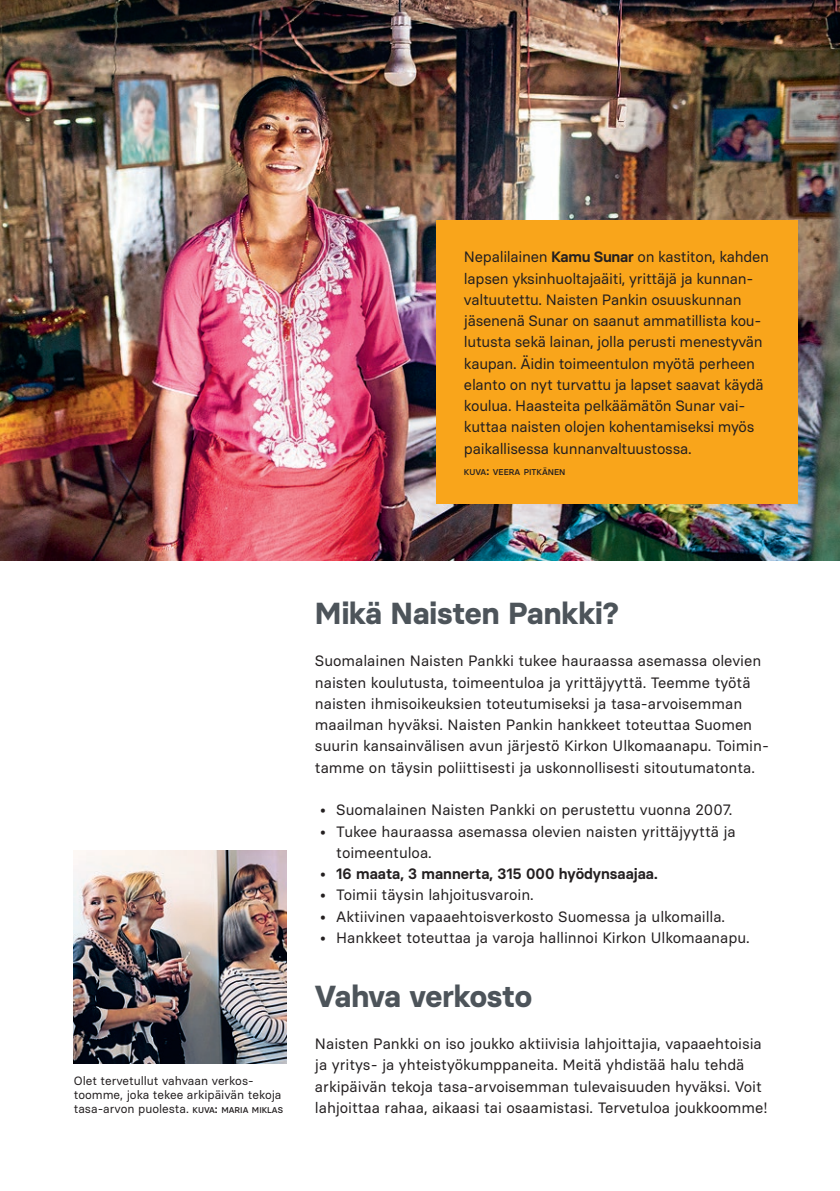
<style>
.page{position:relative;width:840px;height:1191px;background:#fff}
.page>*{position:absolute;margin:0;border:0;box-sizing:border-box;transform-origin:0 0}
.t1{font:700 30.4px "Basier Square";letter-spacing:-.005em;color:#4d545a}
.No_spacing{font:15px/21.2px "Basier Square";color:#231f20}
.t2{font:600 15px "Basier Square";color:#231f20}
.p_small{font:12px/14.2px "Basier Square";color:#231f20}
.No_spacing-2{font:500 8.4px "Basier Square";color:#231f20}
.s1{font-weight:600}
.s2{font-size:12px}
.s3{font-weight:500;font-size:8.4px}
.s4{font-weight:500}
.s5{font-weight:400}
</style>
<div class="page">
<img style="left:0;top:0;width:839px;height:560px">
<div style="left:435px;top:220px;width:362px;height:283px;background:#f9a51b"></div>
<img style="left:74px;top:850px;width:212px;height:213px">
<p class="No_spacing" style="left:463px;top:246px;width:306px">Nepalilainen <span class="s1">Kamu Sunar</span> on kastiton, kahden lapsen yksinhuoltajaäiti, yrittäjä ja kunnan&shy;valtuutettu. Naisten Pankin osuuskunnan jäsenenä Sunar on saanut ammatillista kou&shy;lutusta sekä lainan, jolla perusti menestyvän kaupan. Äidin toimeentulon myötä perheen elanto on nyt turvattu ja lapset saavat käydä koulua. Haasteita pelkäämätön Sunar vai&shy;kuttaa naisten olojen kohentamiseksi myös paikallisessa kunnanvaltuustossa.</p>
<p class="No_spacing-2" style="left:463px;top:467px;width:103px">KUVA<span class="s2">:</span> VEERA PITKÄNEN</p>
<p class="p_small" style="left:74px;top:1073px;width:211px">Olet tervetullut vahvaan verkos&shy;toomme, joka tekee arkipäivän tekoja tasa-arvon puolesta. <span class="s3">KUVA</span><span class="s4">:</span> <span class="s3">MARIA MIKLAS</span></p>
<p class="t1" style="left:315px;top:594px;width:305px">Mikä Naisten Pankki?</p>
<p class="No_spacing" style="left:315px;top:650px;width:455px">Suomalainen Naisten Pankki tukee hauraassa asemassa olevien naisten koulutusta, toimeentuloa ja yrittäjyyttä. Teemme työtä naisten ihmisoikeuksien toteutumiseksi ja tasa-arvoisemman maailman hyväksi. Naisten Pankin hankkeet toteuttaa Suomen suurin kansainvälisen avun järjestö Kirkon Ulkomaanapu. Toimin&shy;tamme on täysin poliittisesti ja uskonnollisesti sitoutumatonta.</p>
<p class="No_spacing" style="left:320px;top:799px;width:413px">• Suomalainen Naisten Pankki on perustettu vuonna 2007.</p>
<p class="No_spacing" style="left:336px;top:820px;width:401px;text-indent:-16px">• Tukee hauraassa asemassa olevien naisten yrittäjyyttä ja toimeentuloa.</p>
<p class="t2" style="left:320px;top:864px;width:339px"><span class="s5">•</span> 16 maata, 3 mannerta, 315 000 hyödynsaajaa.</p>
<p class="No_spacing" style="left:320px;top:884px;width:215px">• Toimii täysin lahjoitusvaroin.</p>
<p class="No_spacing" style="left:320px;top:905px;width:406px">• Aktiivinen vapaaehtoisverkosto Suomessa ja ulkomailla.</p>
<p class="No_spacing" style="left:320px;top:926px;width:430px">• Hankkeet toteuttaa ja varoja hallinnoi Kirkon Ulkomaanapu.</p>
<p class="t1" style="left:315px;top:977px;width:218px">Vahva verkosto</p>
<p class="No_spacing" style="left:315px;top:1033px;width:454px">Naisten Pankki on iso joukko aktiivisia lahjoittajia, vapaaehtoisia ja yritys- ja yhteistyökumppaneita. Meitä yhdistää halu tehdä arkipäivän tekoja tasa-arvoisemman tulevaisuuden hyväksi. Voit lahjoittaa rahaa, aikaasi tai osaamistasi. Tervetuloa joukkoomme!</p>
</div>
